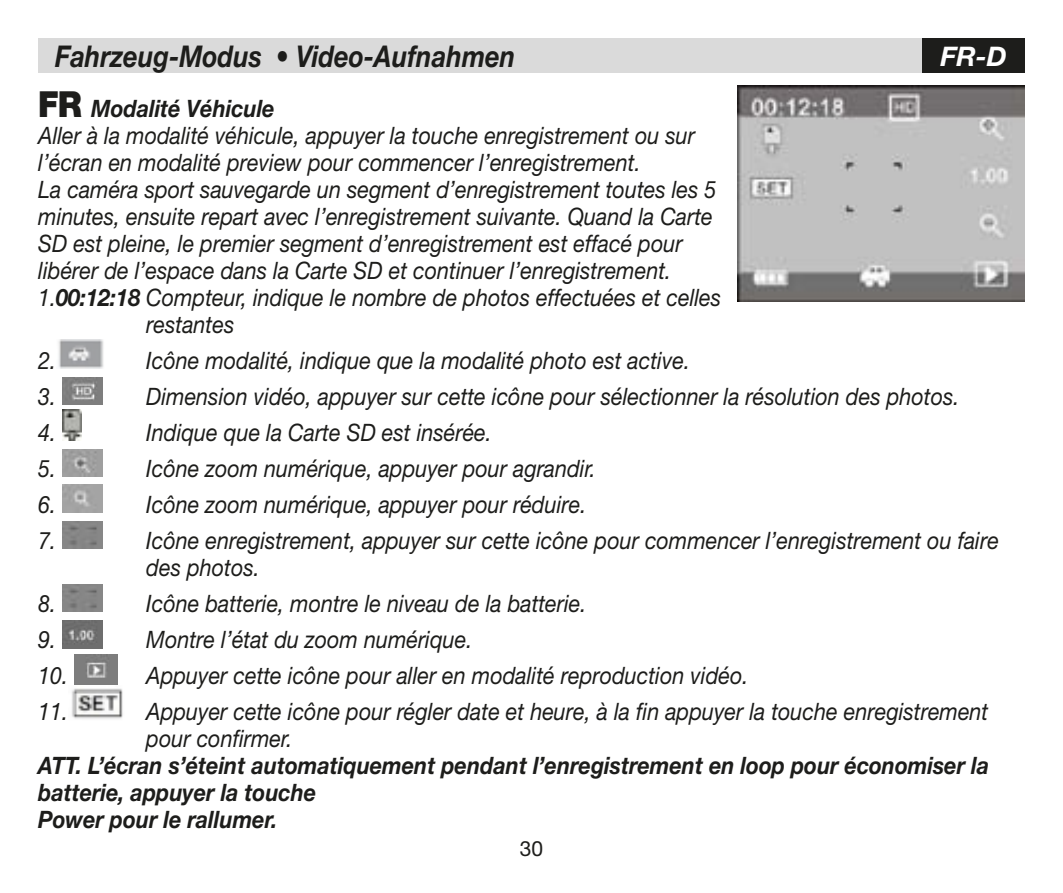
<style>
.page{position:relative;width:1063px;height:893px;background:#fff}
.page>*{position:absolute;margin:0;border:0;box-sizing:border-box;transform-origin:0 0}
.t1{font:italic 700 30px "Helvetica Neue";color:#1d1d1b;scale:.85 1}
.t2{font:italic 700 27px "Helvetica Neue";color:#fff}
.t3{font:italic 24px/27px "Helvetica Neue";color:#1d1d1b;scale:.9 1}
.t4{font:italic 700 24px/27px "Helvetica Neue";color:#1d1d1b;scale:.9 1}
.t5{font:21px "Helvetica Neue";color:#1d1d1b}
.s1{font-weight:900;font-style:normal;font-size:36px}
.s2{font-weight:700}
</style>
<div class="page">
<div style="left:38px;top:38px;width:987px;height:34px;background:#dadada"></div>
<div style="left:923px;top:38px;width:102px;height:34px;background:#1d1d1b"></div>
<img style="left:58px;top:339px;width:46px;height:30px">
<img style="left:62px;top:378px;width:41px;height:27px">
<img style="left:62px;top:409px;width:19px;height:32px">
<img style="left:62px;top:450px;width:41px;height:27px">
<img style="left:62px;top:485px;width:41px;height:28px">
<img style="left:62px;top:521px;width:41px;height:28px">
<img style="left:62px;top:584px;width:41px;height:28px">
<img style="left:62px;top:621px;width:41px;height:27px">
<img style="left:74px;top:655px;width:43px;height:29px">
<img style="left:72px;top:688px;width:51px;height:31px">
<img style="left:737px;top:85px;width:288px;height:216px">
<p class="t1" style="left:55px;top:38px;width:543px">Fahrzeug-Modus • Video-Aufnahmen</p>
<p class="t2" style="left:940px;top:40px;width:68px">FR-D</p>
<p class="t4" style="left:38px;top:94px;width:264px"><span class="s1">FR</span> Modalité Véhicule</p>
<p class="t3" style="left:38px;top:121px;width:731px">Aller à la modalité véhicule, appuyer la touche enregistrement ou sur</p>
<p class="t3" style="left:38px;top:148px;width:671px">l’écran en modalité preview pour commencer l’enregistrement.</p>
<p class="t3" style="left:38px;top:175px;width:755px">La caméra sport sauvegarde un segment d’enregistrement toutes les 5</p>
<p class="t3" style="left:38px;top:202px;width:751px">minutes, ensuite repart avec l’enregistrement suivante. Quand la Carte</p>
<p class="t3" style="left:38px;top:229px;width:718px">SD est pleine, le premier segment d’enregistrement est effacé pour</p>
<p class="t3" style="left:38px;top:256px;width:705px">libérer de l’espace dans la Carte SD et continuer l’enregistrement.</p>
<p class="t3" style="left:38px;top:283px;width:760px">1.<span class="s2">00:12:18</span> Compteur, indique le nombre de photos effectuées et celles</p>
<p class="t3" style="left:146px;top:310px;width:99px">restantes</p>
<p class="t3" style="left:38px;top:346px;width:22px">2.</p>
<p class="t3" style="left:146px;top:346px;width:606px">Icône modalité, indique que la modalité photo est active.</p>
<p class="t3" style="left:38px;top:382px;width:22px">3.</p>
<p class="t3" style="left:146px;top:382px;width:905px">Dimension vidéo, appuyer sur cette icône pour sélectionner la résolution des photos.</p>
<p class="t3" style="left:38px;top:418px;width:22px">4.</p>
<p class="t3" style="left:146px;top:418px;width:386px">Indique que la Carte SD est insérée.</p>
<p class="t3" style="left:38px;top:454px;width:22px">5.</p>
<p class="t3" style="left:146px;top:454px;width:501px">Icône zoom numérique, appuyer pour agrandir.</p>
<p class="t3" style="left:38px;top:490px;width:22px">6.</p>
<p class="t3" style="left:146px;top:490px;width:491px">Icône zoom numérique, appuyer pour réduire.</p>
<p class="t3" style="left:38px;top:526px;width:22px">7.</p>
<p class="t3" style="left:146px;top:526px;width:949px">Icône enregistrement, appuyer sur cette icône pour commencer l’enregistrement ou faire des photos.</p>
<p class="t3" style="left:38px;top:589px;width:22px">8.</p>
<p class="t3" style="left:146px;top:589px;width:491px">Icône batterie, montre le niveau de la batterie.</p>
<p class="t3" style="left:38px;top:625px;width:22px">9.</p>
<p class="t3" style="left:146px;top:625px;width:364px">Montre l’état du zoom numérique.</p>
<p class="t3" style="left:38px;top:661px;width:35px">10.</p>
<p class="t3" style="left:146px;top:661px;width:671px">Appuyer cette icône pour aller en modalité reproduction vidéo.</p>
<p class="t3" style="left:38px;top:697px;width:35px">11.</p>
<p class="t3" style="left:146px;top:697px;width:937px">Appuyer cette icône pour régler date et heure, à la fin appuyer la touche enregistrement pour confirmer.</p>
<p class="t4" style="left:38px;top:751px;width:1058px">ATT. L’écran s’éteint automatiquement pendant l’enregistrement en loop pour économiser la batterie, appuyer la touche<br>Power pour le rallumer.</p>
<p class="t5" style="left:520px;top:836px;width:25px">30</p>
</div>
